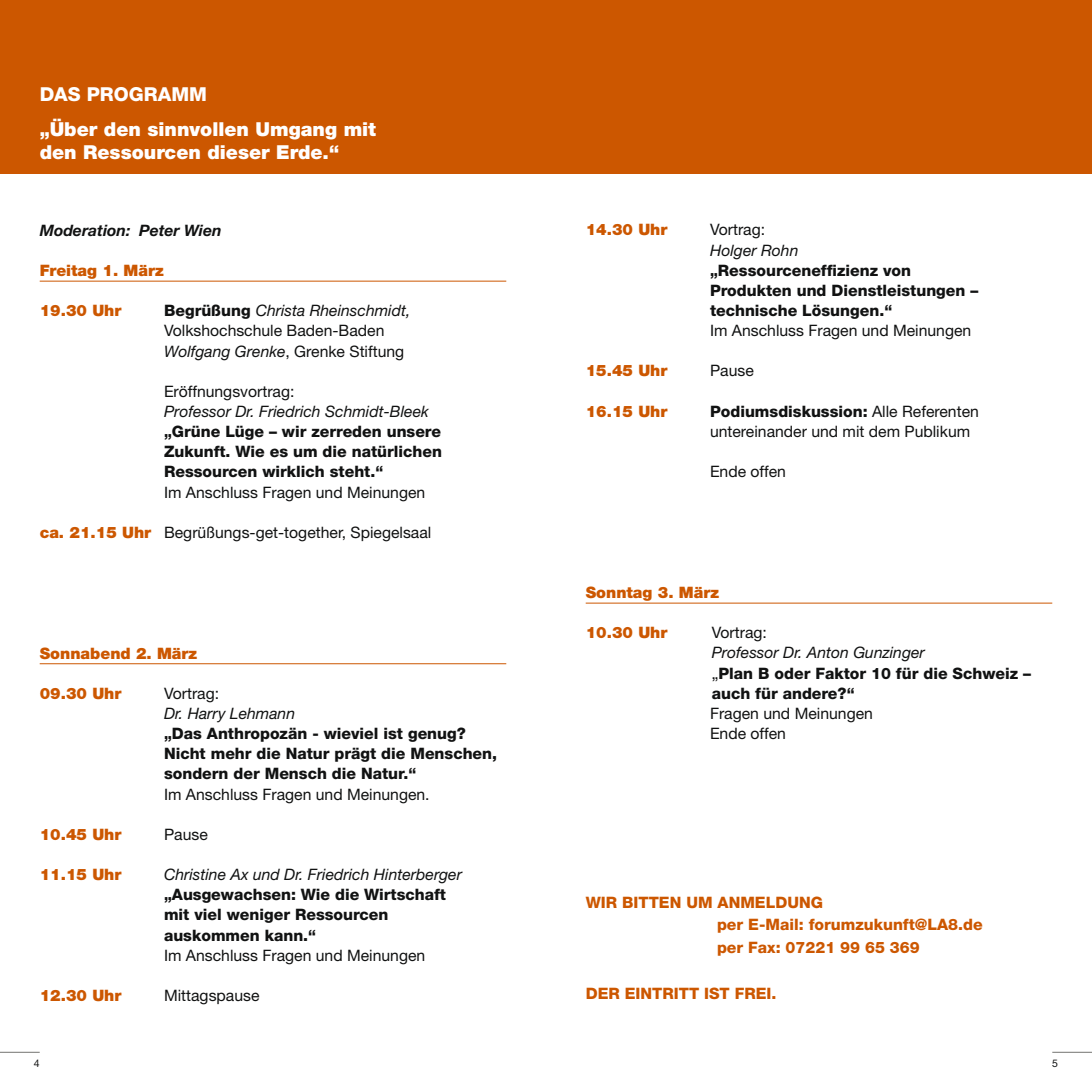
<style>
.page{position:relative;width:1092px;height:1092px;background:#fff}
.page>*{position:absolute;margin:0;border:0;box-sizing:border-box;transform-origin:0 0}
.t1{font:900 19.25px/22.8px "Helvetica Neue";color:#fff}
.t2{font:800 19.25px "Helvetica Neue";letter-spacing:.055em;color:#fff}
.t3{font:15.75px/20.1px "Helvetica Neue";color:#111212}
.t4{font:800 15.75px/20.1px "Helvetica Neue";color:#111212}
.t5{font:900 15.75px "Helvetica Neue";color:#cc5700}
.t6{font:italic 15.75px "Helvetica Neue";color:#111212}
.t7{font:800 15.75px/22.8px "Helvetica Neue";color:#cc5700}
.t8{font:italic 700 15.75px "Helvetica Neue";color:#111212}
.t9{font:10.5px "Helvetica Neue";color:#111212}
.s1{font-weight:800}
.s2{font-style:italic}
.s3{font-weight:900;color:#cc5700}
.s4{font-weight:400;font-style:italic}
.s5{font-weight:400}
</style>
<div class="page">
<hr style="left:0;top:1051px;width:40px;height:1px;background:#747471">
<hr style="left:1052px;top:1051px;width:39px;height:1px;background:#747471">
<div style="left:0;top:0;width:1091px;height:174px;background:#cc5700"></div>
<hr style="left:40px;top:281px;width:466px;height:1px;background:#cc5700">
<hr style="left:40px;top:663px;width:466px;height:1px;background:#cc5700">
<hr style="left:585px;top:602px;width:467px;height:1px;background:#cc5700">
<p class="t2" style="left:40px;top:83px;width:106px">Das Programm</p>
<p class="t1" style="left:40px;top:118px;width:338px">„Über den sinnvollen Umgang mit den Ressourcen dieser Erde.“</p>
<p class="t8" style="left:40px;top:220px;width:183px">Moderation: Peter Wien</p>
<p class="t5" style="left:40px;top:261px;width:126px">Freitag 1. März</p>
<p class="t5" style="left:40px;top:301px;width:83px">19.30 Uhr</p>
<p class="t3" style="left:164px;top:300px;width:248px"><span class="s1">Begrüßung</span> <span class="s2">Christa Rheinschmidt,<br></span>Volkshochschule Baden-Baden<br><span class="s2">Wolfgang Grenke</span>, Grenke Stiftung</p>
<p class="t3" style="left:164px;top:381px;width:132px">Eröffnungsvortrag:</p>
<p class="t6" style="left:164px;top:402px;width:266px">Professor Dr. Friedrich Schmidt-Bleek</p>
<p class="t4" style="left:164px;top:421px;width:279px;text-align:justify">„Grüne Lüge – wir zerreden unsere Zukunft. Wie es um die natürlichen Ressourcen wirklich steht.“</p>
<p class="t3" style="left:164px;top:481px;width:263px">Im Anschluss Fragen und Meinungen</p>
<p class="t3" style="left:40px;top:522px;width:393px"><span class="s3">ca. 21.15 Uhr</span> Begrüßungs-get-together, Spiegelsaal</p>
<p class="t5" style="left:40px;top:643px;width:159px">Sonnabend 2. März</p>
<p class="t5" style="left:40px;top:683px;width:83px">09.30 Uhr</p>
<p class="t3" style="left:164px;top:683px;width:57px">Vortrag:</p>
<p class="t6" style="left:164px;top:704px;width:132px">Dr. Harry Lehmann</p>
<p class="t4" style="left:164px;top:723px;width:334px">„Das Anthropozän - wieviel ist genug?<br>Nicht mehr die Natur prägt die Menschen, sondern der Mensch die Natur.“</p>
<p class="t3" style="left:164px;top:783px;width:267px">Im Anschluss Fragen und Meinungen.</p>
<p class="t5" style="left:40px;top:824px;width:83px">10.45 Uhr</p>
<p class="t3" style="left:164px;top:823px;width:45px">Pause</p>
<p class="t5" style="left:40px;top:865px;width:83px">11.15 Uhr</p>
<p class="t6" style="left:164px;top:865px;width:299px">Christine Ax und Dr. Friedrich Hinterberger</p>
<p class="t4" style="left:164px;top:884px;width:283px">„Ausgewachsen: Wie die Wirtschaft mit viel weniger Ressourcen auskommen kann.“</p>
<p class="t3" style="left:164px;top:944px;width:263px">Im Anschluss Fragen und Meinungen</p>
<p class="t5" style="left:40px;top:985px;width:83px">12.30 Uhr</p>
<p class="t3" style="left:164px;top:985px;width:97px">Mittagspause</p>
<p class="t5" style="left:585px;top:220px;width:83px">14.30 Uhr</p>
<p class="t3" style="left:710px;top:219px;width:57px">Vortrag:</p>
<p class="t6" style="left:710px;top:240px;width:90px">Holger Rohn</p>
<p class="t4" style="left:710px;top:260px;width:270px">„Ressourceneffizienz von<br>Produkten und Dienstleistungen – technische Lösungen.“</p>
<p class="t3" style="left:710px;top:320px;width:263px">Im Anschluss Fragen und Meinungen</p>
<p class="t5" style="left:585px;top:361px;width:83px">15.45 Uhr</p>
<p class="t3" style="left:710px;top:360px;width:45px">Pause</p>
<p class="t5" style="left:585px;top:401px;width:83px">16.15 Uhr</p>
<p class="t3" style="left:710px;top:401px;width:270px"><span class="s1">Podiumsdiskussion:</span> Alle Referenten untereinander und mit dem Publikum</p>
<p class="t3" style="left:710px;top:461px;width:77px">Ende offen</p>
<p class="t5" style="left:585px;top:583px;width:135px">Sonntag 3. März</p>
<p class="t5" style="left:585px;top:623px;width:83px">10.30 Uhr</p>
<p class="t3" style="left:711px;top:622px;width:57px">Vortrag:</p>
<p class="t4" style="left:711px;top:642px;width:321px"><span class="s4">Professor Dr. Anton Gunzinger<br></span><span class="s5">„</span>Plan B oder Faktor 10 für die Schweiz – auch für andere?“</p>
<p class="t3" style="left:710px;top:702px;width:164px">Fragen und Meinungen<br>Ende offen</p>
<p class="t7" style="left:717px;top:890px;width:267px;text-indent:-131px">Wir bitten um Anmeldung<br>per E-Mail: forumzukunft@LA8.de per Fax: 07221 99 65 369</p>
<p class="t7" style="left:585px;top:981px;width:192px">Der Eintritt ist Frei.</p>
<p class="t9" style="left:34px;top:1057px;width:7px">4</p>
<p class="t9" style="left:1052px;top:1057px;width:7px">5</p>
</div>
